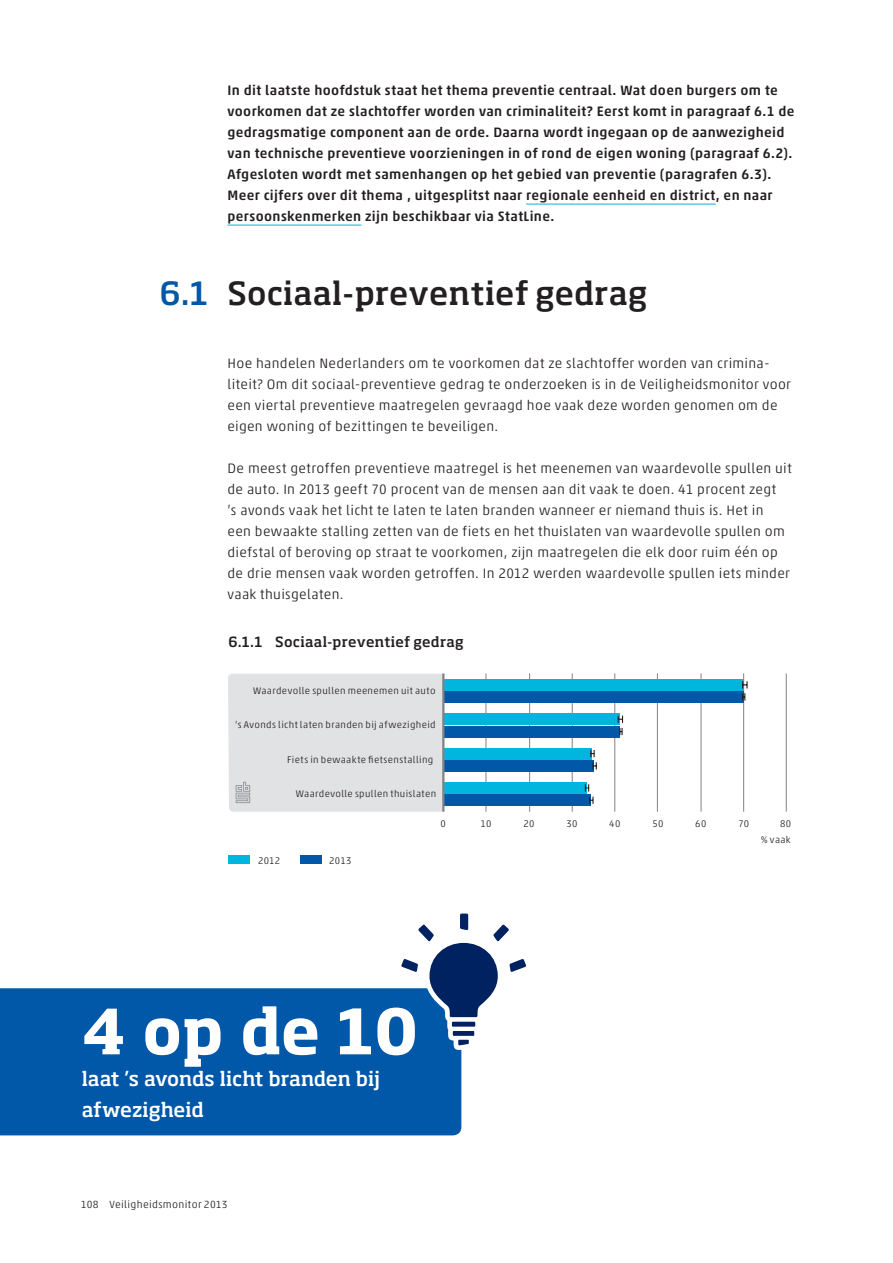
<style>
.page{position:relative;width:893px;height:1263px;background:#fff}
.page>*{position:absolute;margin:0;border:0;box-sizing:border-box;transform-origin:0 0}
.t1{font:700 61.5px "Soho Pro";color:#fff}
.t2{font:500 31.5px "Soho Pro";letter-spacing:.005em;color:#231f20}
.t3{font:500 19.5px/31.5px "Soho Pro";letter-spacing:-.005em;color:#fff}
.t4{font:300 13.8px/21px "Akko Pro";letter-spacing:.025em;color:#231f20}
.t5{font:500 13.8px/21px "Akko Pro";letter-spacing:.025em;color:#231f20}
.t6{font:500 13.8px "Soho Pro";letter-spacing:.02em;color:#231f20}
.t7{font:300 10.5px "Akko Pro";letter-spacing:.03em;color:#231f20}
.t8{font:300 9.75px "Akko Pro";letter-spacing:.04em;color:#231f20}
.s1{color:#0157a8}
</style>
<div class="page">
<hr style="left:526px;top:204px;width:190px;height:1px;background:#00b5de">
<hr style="left:227px;top:225px;width:134px;height:1px;background:#00b5de">
<div style="left:300px;top:856px;width:21px;height:8px;background:#0157a8"></div>
<div style="left:229px;top:856px;width:21px;height:8px;background:#00b5de"></div>
<div style="left:228px;top:674px;width:214px;height:138px;background:#e1e2e4"></div>
<hr style="left:786px;top:673px;width:1px;height:139px;background:#808285">
<hr style="left:743px;top:673px;width:1px;height:139px;background:#808285">
<hr style="left:701px;top:673px;width:1px;height:139px;background:#808285">
<hr style="left:657px;top:673px;width:1px;height:139px;background:#808285">
<hr style="left:615px;top:673px;width:1px;height:139px;background:#808285">
<hr style="left:572px;top:673px;width:1px;height:139px;background:#808285">
<hr style="left:529px;top:673px;width:1px;height:139px;background:#808285">
<hr style="left:486px;top:673px;width:1px;height:139px;background:#808285">
<div style="left:443px;top:795px;width:148px;height:11px;background:#0157a8"></div>
<div style="left:443px;top:760px;width:151px;height:11px;background:#0157a8"></div>
<div style="left:443px;top:726px;width:177px;height:11px;background:#0157a8"></div>
<div style="left:443px;top:692px;width:301px;height:11px;background:#0157a8"></div>
<div style="left:443px;top:782px;width:143px;height:11px;background:#00b5de"></div>
<div style="left:443px;top:748px;width:149px;height:11px;background:#00b5de"></div>
<div style="left:443px;top:714px;width:177px;height:11px;background:#00b5de"></div>
<div style="left:443px;top:679px;width:301px;height:11px;background:#00b5de"></div>
<hr style="left:442px;top:673px;width:2px;height:139px;background:#808285">
<svg style="left:589px;top:797px;width:5px;height:7px"></svg>
<svg style="left:585px;top:784px;width:4px;height:7px"></svg>
<svg style="left:590px;top:750px;width:7px;height:19px"></svg>
<svg style="left:618px;top:716px;width:5px;height:19px"></svg>
<svg style="left:742px;top:681px;width:6px;height:19px"></svg>
<div style="left:0;top:988px;width:461px;height:147px;background:#0157a8"></div>
<div style="left:397px;top:988px;width:65px;height:62px;background:#0157a8"></div>
<p class="t5" style="left:227px;top:80px;width:569px">In dit laatste hoofdstuk staat het thema preventie centraal. Wat doen burgers om te voorkomen dat ze slachtoffer worden van criminaliteit? Eerst komt in paragraaf 6.1 de gedragsmatige component aan de orde. Daarna wordt ingegaan op de aanwezigheid van technische preventieve voorzieningen in of rond de eigen woning (paragraaf 6.2).<br>Afgesloten wordt met samenhangen op het gebied van preventie (paragrafen 6.3).<br>Meer cijfers over dit thema , uitgesplitst naar regionale eenheid en district, en naar persoonskenmerken zijn beschikbaar via StatLine.</p>
<h2 class="t2" style="left:160px;top:271px;width:489px"><span class="s1">6.1</span> Sociaal-preventief gedrag</h2>
<p class="t4" style="left:227px;top:353px;width:565px">Hoe handelen Nederlanders om te voorkomen dat ze slachtoffer worden van crimina&shy;liteit? Om dit sociaal-preventieve gedrag te onderzoeken is in de Veiligheidsmonitor voor een viertal preventieve maatregelen gevraagd hoe vaak deze worden genomen om de eigen woning of bezittingen te beveiligen.</p>
<p class="t4" style="left:227px;top:458px;width:566px">De meest getroffen preventieve maatregel is het meenemen van waardevolle spullen uit de auto. In 2013 geeft 70 procent van de mensen aan dit vaak te doen. 41 procent zegt<br>’s avonds vaak het licht te laten te laten branden wanneer er niemand thuis is. Het in<br>een bewaakte stalling zetten van de fiets en het thuislaten van waardevolle spullen om diefstal of beroving op straat te voorkomen, zijn maatregelen die elk door ruim één op de drie mensen vaak worden getroffen. In 2012 werden waardevolle spullen iets minder vaak thuisgelaten.</p>
<p class="t6" style="left:228px;top:633px;width:237px">6.1.1 Sociaal-preventief gedrag</p>
<p class="t8" style="left:253px;top:685px;width:184px">Waardevolle spullen meenemen uit auto</p>
<p class="t8" style="left:235px;top:719px;width:202px">‘s Avonds licht laten branden bij afwezigheid</p>
<p class="t8" style="left:287px;top:753px;width:148px">Fiets in bewaakte fietsenstalling</p>
<p class="t8" style="left:296px;top:788px;width:142px">Waardevolle spullen thuislaten</p>
<p class="t8" style="left:258px;top:855px;width:24px">2012</p>
<p class="t8" style="left:329px;top:855px;width:24px">2013</p>
<p class="t8" style="left:441px;top:818px;width:7px">0</p>
<p class="t8" style="left:480px;top:818px;width:12px">10</p>
<p class="t8" style="left:523px;top:818px;width:13px">20</p>
<p class="t8" style="left:566px;top:818px;width:13px">30</p>
<p class="t8" style="left:609px;top:818px;width:13px">40</p>
<p class="t8" style="left:652px;top:818px;width:13px">50</p>
<p class="t8" style="left:695px;top:818px;width:13px">60</p>
<p class="t8" style="left:738px;top:818px;width:12px">70</p>
<p class="t8" style="left:780px;top:818px;width:13px">80</p>
<p class="t8" style="left:761px;top:834px;width:31px">% vaak</p>
<h1 class="t1" style="left:82px;top:987px;width:338px">4 op de 10</h1>
<h3 class="t3" style="left:82px;top:1062px;width:300px">laat ’s avonds licht branden bij afwezigheid</h3>
<p class="t7" style="left:81px;top:1198px;width:148px">108 Veiligheidsmonitor 2013</p>
</div>
